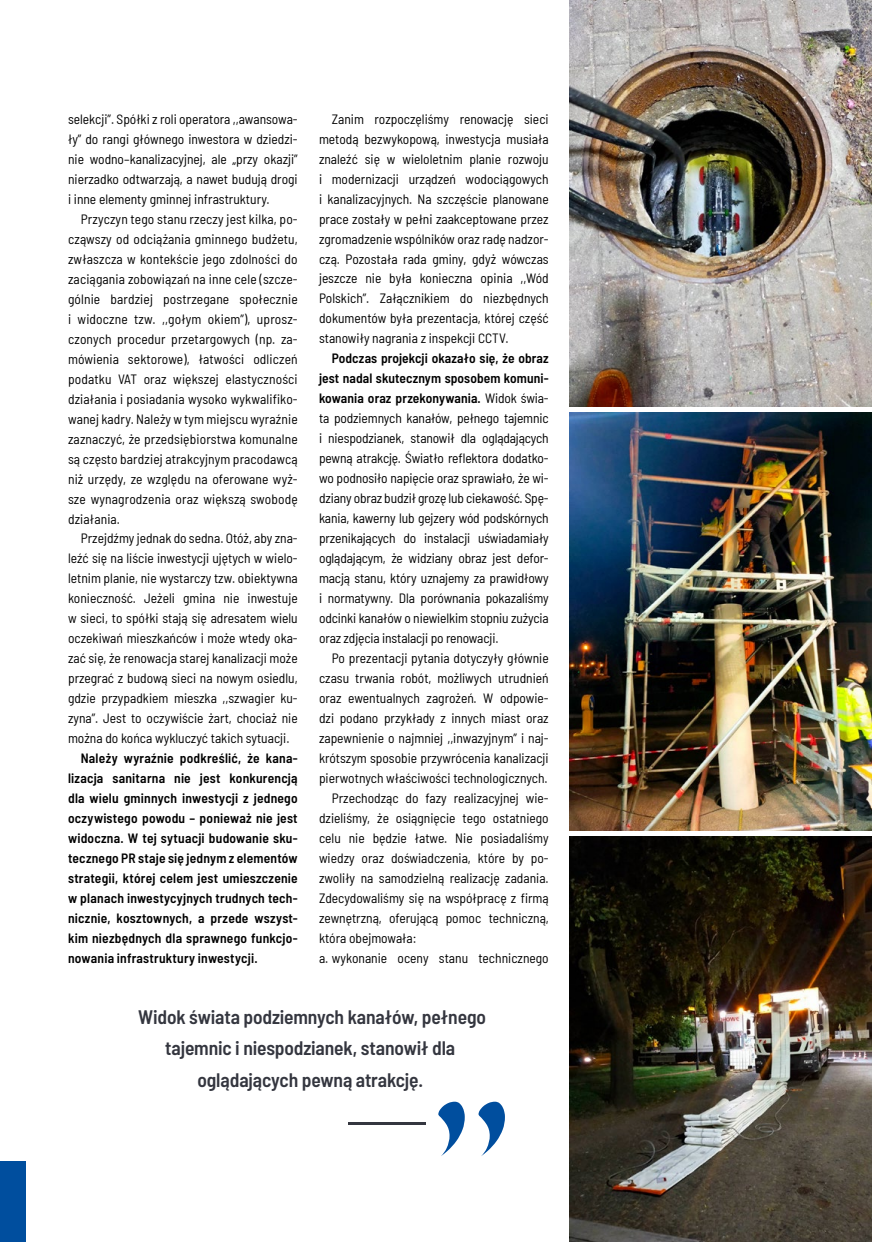
<style>
.page{position:relative;width:872px;height:1242px;background:#fff}
.page>*{position:absolute;margin:0;border:0;box-sizing:border-box;transform-origin:0 0}
.t1{font:600 semi-condensed 19.5px/31.5px "Barlow";letter-spacing:-.01em;color:#34363f;text-align:center}
.t2{font:semi-condensed 13.5px/20px "Barlow";color:#000;text-align:justify}
.t3{font:600 semi-condensed 13.5px/20px "Barlow";letter-spacing:.015em;color:#000;text-align:justify}
.s1{font-weight:600}
</style>
<div class="page">
<div style="left:0;top:1161px;width:26px;height:81px;background:#004e9e"></div>
<hr style="left:348px;top:1122px;width:78px;height:2px;background:#34363f">
<svg style="left:478px;top:1101px;width:27px;height:55px"></svg>
<svg style="left:438px;top:1101px;width:27px;height:55px"></svg>
<img style="left:570px;top:0;width:302px;height:407px">
<img style="left:570px;top:412px;width:302px;height:419px">
<img style="left:570px;top:836px;width:302px;height:406px">
<p class="t2" style="left:68px;top:108px;width:231px">selekcji”. Spółki z roli operatora ,,awansowa&shy;ły” do rangi głównego inwestora w dziedzi&shy;nie wodno–kanalizacyjnej, ale „przy okazji” nierzadko odtwarzają, a nawet budują drogi i inne elementy gminnej infrastruktury.</p>
<p class="t2" style="left:68px;top:208px;width:231px;text-indent:13px">Przyczyn tego stanu rzeczy jest kilka, po&shy;cząwszy od odciążania gminnego budżetu, zwłaszcza w kontekście jego zdolności do zaciągania zobowiązań na inne cele (szcze&shy;gólnie bardziej postrzegane społecznie i widoczne tzw. ,,gołym okiem”), uprosz&shy;czonych procedur przetargowych (np. za&shy;mówienia sektorowe), łatwości odliczeń podatku VAT oraz większej elastyczności działania i posiadania wysoko wykwalifiko&shy;wanej kadry. Należy w tym miejscu wyraźnie zaznaczyć, że przedsiębiorstwa komunalne są często bardziej atrakcyjnym pracodawcą niż urzędy, ze względu na oferowane wyż&shy;sze wynagrodzenia oraz większą swobodę działania.</p>
<p class="t2" style="left:68px;top:527px;width:231px;text-indent:13px">Przejdźmy jednak do sedna. Otóż, aby zna&shy;leźć się na liście inwestycji ujętych w wielo&shy;letnim planie, nie wystarczy tzw. obiektywna konieczność. Jeżeli gmina nie inwestuje w sieci, to spółki stają się adresatem wielu oczekiwań mieszkańców i może wtedy oka&shy;zać się, że renowacja starej kanalizacji może przegrać z budową sieci na nowym osiedlu, gdzie przypadkiem mieszka ,,szwagier ku&shy;zyna”. Jest to oczywiście żart, chociaż nie można do końca wykluczyć takich sytuacji.</p>
<p class="t3" style="left:68px;top:747px;width:231px;text-indent:13px">Należy wyraźnie podkreślić, że kana&shy;lizacja sanitarna nie jest konkurencją dla wielu gminnych inwestycji z jednego oczywistego powodu – ponieważ nie jest widoczna. W tej sytuacji budowanie sku&shy;tecznego PR staje się jednym z elementów strategii, której celem jest umieszczenie w planach inwestycyjnych trudnych tech&shy;nicznie, kosztownych, a przede wszyst&shy;kim niezbędnych dla sprawnego funkcjo&shy;nowania infrastruktury inwestycji.</p>
<p class="t2" style="left:319px;top:108px;width:231px;text-indent:13px">Zanim rozpoczęliśmy renowację sieci metodą bezwykopową, inwestycja musiała znaleźć się w wieloletnim planie rozwoju i modernizacji urządzeń wodociągowych i kanalizacyjnych. Na szczęście planowane prace zostały w pełni zaakceptowane przez zgromadzenie wspólników oraz radę nadzor&shy;czą. Pozostała rada gminy, gdyż wówczas jeszcze nie była konieczna opinia ,,Wód Polskich”. Załącznikiem do niezbędnych dokumentów była prezentacja, której część stanowiły nagrania z inspekcji CCTV.</p>
<p class="t2" style="left:319px;top:347px;width:231px;text-indent:13px"><span class="s1">Podczas projekcji okazało się, że obraz jest nadal skutecznym sposobem komuni&shy;kowania oraz przekonywania.</span> Widok świa&shy;ta podziemnych kanałów, pełnego tajemnic i niespodzianek, stanowił dla oglądających pewną atrakcję. Światło reflektora dodatko&shy;wo podnosiło napięcie oraz sprawiało, że wi&shy;dziany obraz budził grozę lub ciekawość. Spę&shy;kania, kawerny lub gejzery wód podskórnych przenikających do instalacji uświadamiały oglądającym, że widziany obraz jest defor&shy;macją stanu, który uznajemy za prawidłowy i normatywny. Dla porównania pokazaliśmy odcinki kanałów o niewielkim stopniu zużycia oraz zdjęcia instalacji po renowacji.</p>
<p class="t2" style="left:332px;top:647px;width:218px">Po prezentacji pytania dotyczyły głównie</p>
<p class="t2" style="left:319px;top:667px;width:231px">czasu trwania robót, możliwych utrudnień</p>
<p class="t2" style="left:319px;top:687px;width:231px">oraz ewentualnych zagrożeń. W odpowie-</p>
<p class="t2" style="left:319px;top:707px;width:231px">dzi podano przykłady z innych miast oraz</p>
<p class="t2" style="left:319px;top:727px;width:231px">zapewnienie o najmniej ,,inwazyjnym” i naj-</p>
<p class="t2" style="left:319px;top:747px;width:231px">krótszym sposobie przywrócenia kanalizacji</p>
<p class="t2" style="left:319px;top:767px;width:230px">pierwotnych właściwości technologicznych.</p>
<p class="t2" style="left:332px;top:787px;width:218px">Przechodząc do fazy realizacyjnej wie-</p>
<p class="t2" style="left:319px;top:807px;width:231px">dzieliśmy, że osiągnięcie tego ostatniego</p>
<p class="t2" style="left:319px;top:827px;width:231px">celu nie będzie łatwe. Nie posiadaliśmy</p>
<p class="t2" style="left:319px;top:847px;width:231px">wiedzy oraz doświadczenia, które by po-</p>
<p class="t2" style="left:319px;top:867px;width:231px">zwoliły na samodzielną realizację zadania.</p>
<p class="t2" style="left:319px;top:887px;width:231px">Zdecydowaliśmy się na współpracę z firmą</p>
<p class="t2" style="left:319px;top:907px;width:231px">zewnętrzną, oferującą pomoc techniczną,</p>
<p class="t2" style="left:319px;top:927px;width:99px">która obejmowała:</p>
<p class="t2" style="left:319px;top:947px;width:231px">a. wykonanie oceny stanu technicznego</p>
<h1 class="t1" style="left:138px;top:999px;width:349px">Widok świata podziemnych kanałów, pełnego tajemnic i niespodzianek, stanowił dla oglądających pewną atrakcję.</h1>
</div>
